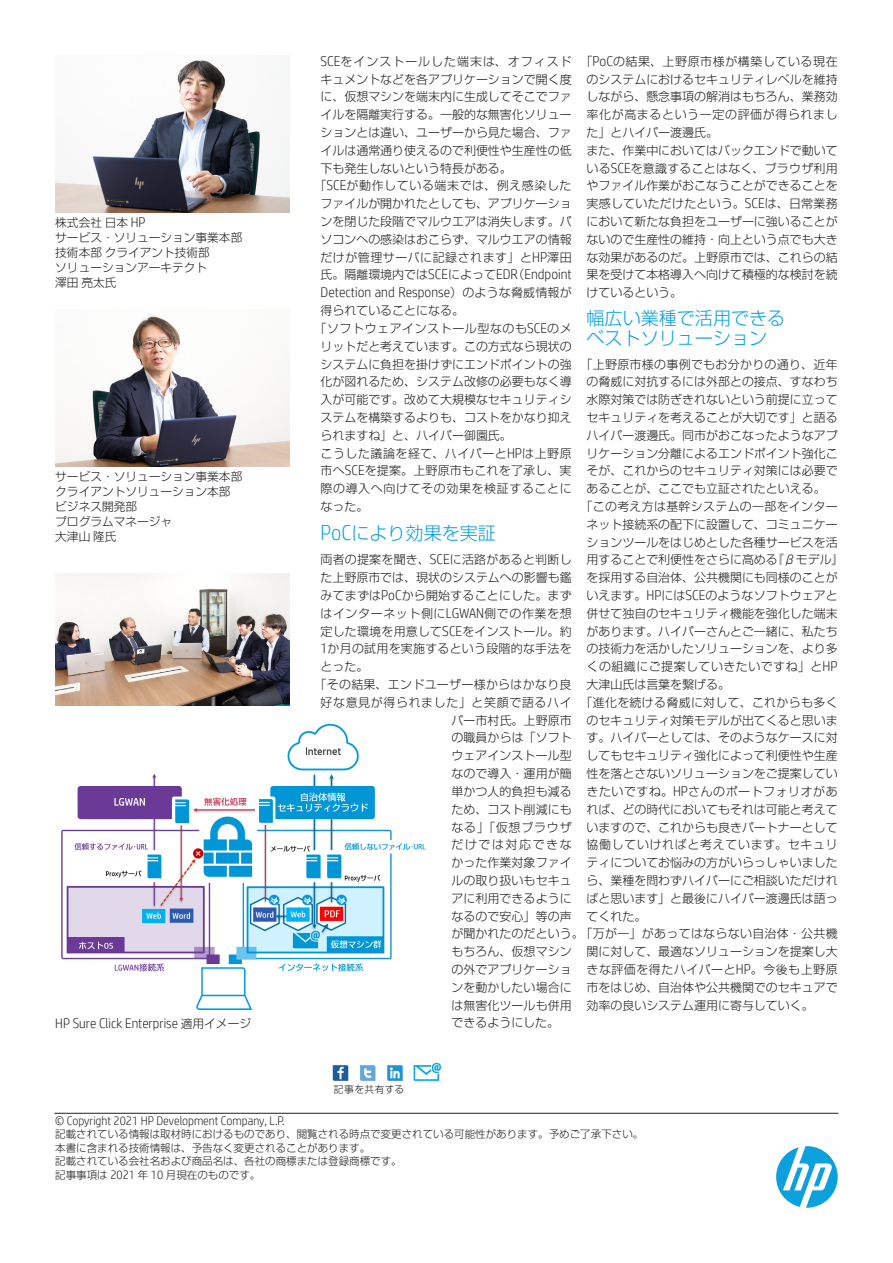
<style>
.page{position:relative;width:893px;height:1263px;background:#fff}
.page>*{position:absolute;margin:0;border:0;box-sizing:border-box;transform-origin:0 0}
.小見出し{font:300 18px/20.2px "Shin Go Pro";color:#0ca0dd}
.本文{font:300 14.25px "HP Simplified";color:#231f20;scale:.93 1}
.t1{font:300 13.95px "HP Simplified";color:#231f20;scale:.93 1}
.t2{font:300 12.45px "HP Simplified";color:#231f20;scale:.93 1}
.本文-2{font:300 12px/17.9px "Shin Go Pro";color:#231f20;text-align:justify}
.本文-3{font:300 12px/17.9px "Shin Go Pro";letter-spacing:.02em;color:#231f20;text-align:center}
.本文-4{font:300 12px "Shin Go Pro";letter-spacing:.025em;color:#231f20}
.本文-5{font:300 12px/17.9px "Shin Go Pro";letter-spacing:.04em;color:#231f20}
.本文-6{font:300 12px "Shin Go Pro";letter-spacing:.055em;color:#231f20}
.本文-7{font:300 12px "Shin Go Pro";letter-spacing:.05em;color:#231f20}
.本文-8{font:300 12px "Shin Go Pro";letter-spacing:.07em;color:#231f20}
.本文-9{font:300 12px "Shin Go Pro";letter-spacing:.13em;color:#231f20}
.t3{font:300 11.7px "Shin Go Pro";color:#231f20}
.t4{font:300 10.5px "Shin Go Pro";color:#231f20}
.Legal_7_9{font:300 9.75px "Shin Go Pro";letter-spacing:.05em;color:#231f20}
.s1{font-family:"HP Simplified";font-size:14.25px}
.s2{font-family:"HP Simplified";font-size:21.45px}
.s3{font-family:"Shin Go Pro";font-size:12px}
</style>
<div class="page">
<hr style="left:54px;top:1113px;width:784px;height:1px;background:#231f20">
<svg style="left:776px;top:1146px;width:62px;height:62px"></svg>
<img style="left:332px;top:1062px;width:110px;height:19px">
<img style="left:55px;top:60px;width:234px;height:153px">
<img style="left:55px;top:314px;width:234px;height:153px">
<img style="left:55px;top:574px;width:234px;height:132px">
<img style="left:61px;top:723px;width:365px;height:287px">
<p class="t3" style="left:55px;top:213px;width:74px">株式会社日本</p>
<p class="t3" style="left:55px;top:228px;width:189px">サービス・ソリューション事業本部</p>
<p class="t3" style="left:55px;top:243px;width:156px">技術本部クライアント技術部</p>
<p class="t3" style="left:55px;top:258px;width:154px">ソリューションアーキテクト</p>
<p class="t3" style="left:55px;top:273px;width:63px">澤田亮太氏</p>
<p class="t1" style="left:131px;top:214px;width:17px">HP</p>
<p class="t3" style="left:55px;top:467px;width:189px">サービス・ソリューション事業本部</p>
<p class="t3" style="left:55px;top:482px;width:177px">クライアントソリューション本部</p>
<p class="t3" style="left:55px;top:497px;width:83px">ビジネス開発部</p>
<p class="t3" style="left:55px;top:512px;width:118px">プログラムマネージャ</p>
<p class="t3" style="left:55px;top:527px;width:63px">大津山隆氏</p>
<p class="t3" style="left:181px;top:1014px;width:72px">適用イメージ</p>
<p class="t1" style="left:55px;top:1015px;width:134px">HP Sure Click Enterprise</p>
<p class="本文-2" style="left:320px;top:51px;width:253px"><span class="s1">SCE</span>をインストールした端末は、オフィスドキュメントなどを各アプリケーションで開く度に、仮想マシンを端末内に生成してそこでファイルを隔離実行する。一般的な無害化ソリューションとは違い、ユーザーから見た場合、ファイルは通常通り使えるので利便性や生産性の低下も発生しないという特長がある。</p>
<p class="本文-2" style="left:315px;top:175px;width:259px;text-align:center">「<span class="s1">SCE</span>が動作している端末では、例え感染したファイルが開かれたとしても、アプリケーションを閉じた段階でマルウエアは消失します。パソコンへの感染はおこらず、マルウエアの情報だけが管理サーバに記録されます」と<span class="s1">HP</span>澤田</p>
<p class="本文" style="left:524px;top:267px;width:52px">Endpoint</p>
<p class="本文-2" style="left:512px;top:265px;width:13px">（</p>
<p class="本文-2" style="left:450px;top:265px;width:123px;text-indent:-130px">氏。隔離環境内では<span class="s1">SCE</span>によって<span class="s1">EDR<br></span>）のような脅威情報が</p>
<p class="本文" style="left:320px;top:284px;width:141px">Detection and Response</p>
<p class="本文-2" style="left:320px;top:300px;width:145px">得られていることになる。</p>
<p class="本文-2" style="left:320px;top:318px;width:253px;text-indent:-6px">「ソフトウェアインストール型なのも<span class="s1">SCE</span>のメリットだと考えています。この方式なら現状のシステムに負担を掛けずにエンドポイントの強化が図れるため、システム改修の必要もなく導入が可能です。改めて大規模なセキュリティシステムを構築するよりも、コストをかなり抑えられますね」と、ハイパー御園氏。</p>
<p class="本文-2" style="left:320px;top:443px;width:253px">こうした議論を経て、ハイパーと<span class="s1">HP</span>は上野原市へ<span class="s1">SCE</span>を提案。上野原市もこれを了承し、実際の導入へ向けてその効果を検証することになった。</p>
<p class="小見出し" style="left:320px;top:521px;width:177px"><span class="s2">PoC</span>により効果を実証</p>
<p class="本文-3" style="left:320px;top:549px;width:253px">両者の提案を聞き、<span class="s1">SCE</span>に活路があると判断した上野原市では、現状のシステムへの影響も鑑みてまずは<span class="s1">PoC</span>から開始することにした。まずはインターネット側に<span class="s1">LGWAN</span>側での作業を想定した環境を用意して<span class="s1">SCE</span>をインストール。約か月の試用を実施するという段階的な手法を</p>
<p class="本文" style="left:320px;top:640px;width:9px">1</p>
<p class="本文-2" style="left:320px;top:656px;width:49px">とった。</p>
<p class="本文-4" style="left:315px;top:675px;width:259px">「その結果、エンドユーザー様からはかなり良</p>
<p class="本文-6" style="left:320px;top:692px;width:253px">好な意見が得られました」と笑顔で語るハイ</p>
<p class="本文-2" style="left:452px;top:710px;width:122px">パー市村氏。上野原市</p>
<p class="本文-2" style="left:452px;top:727px;width:122px">の職員からは「ソフト</p>
<p class="本文-2" style="left:452px;top:745px;width:122px">ウェアインストール型</p>
<p class="本文-2" style="left:452px;top:763px;width:122px">なので導入・運用が簡</p>
<p class="本文-2" style="left:452px;top:781px;width:122px">単かつ人的負担も減る</p>
<p class="本文-2" style="left:452px;top:799px;width:122px">ため、コスト削減にも</p>
<p class="本文-8" style="left:452px;top:817px;width:122px">なる」「仮想ブラウザ</p>
<p class="本文-9" style="left:452px;top:835px;width:122px">だけでは対応できな</p>
<p class="本文-2" style="left:452px;top:852px;width:122px">かった作業対象ファイ</p>
<p class="本文-2" style="left:452px;top:870px;width:122px">ルの取り扱いもセキュ</p>
<p class="本文-2" style="left:452px;top:888px;width:122px">アに利用できるように</p>
<p class="本文-2" style="left:452px;top:906px;width:122px">なるので安心」等の声</p>
<p class="本文-2" style="left:452px;top:923px;width:134px">が聞かれたのだという。</p>
<p class="本文-2" style="left:452px;top:941px;width:122px">もちろん、仮想マシン</p>
<p class="本文-2" style="left:452px;top:959px;width:122px">の外でアプリケーショ</p>
<p class="本文-2" style="left:452px;top:977px;width:122px">ンを動かしたい場合に</p>
<p class="本文-2" style="left:452px;top:995px;width:122px">は無害化ツールも併用</p>
<p class="本文-2" style="left:452px;top:1012px;width:109px">できるようにした。</p>
<p class="本文-2" style="left:587px;top:51px;width:253px;text-align:left;text-indent:-6px">「<br>のシステムにおけるセキュリティレベルを維持しながら、懸念事項の解消はもちろん、業務効率化が高まるという一定の評価が得られました」とハイパー渡邊氏。</p>
<p class="本文-2" style="left:587px;top:140px;width:253px;text-align:right">また、作業中においてはバックエンドで動いている<span class="s1">SCE</span>を意識することはなく、ブラウザ利用やファイル作業がおこなうことができることを、日常業務</p>
<p class="本文-7" style="left:650px;top:51px;width:189px">、上野原市様が構築している現在</p>
<p class="本文" style="left:592px;top:53px;width:63px">PoC<span class="s3">の結果</span></p>
<p class="本文-2" style="left:587px;top:193px;width:253px;text-align:left">実感していただけたという。<br>において新たな負担をユーザーに強いることがないので生産性の維持・向上という点でも大きな効果があるのだ。上野原市では、これらの結果を受けて本格導入へ向けて積極的な検討を続けているという。</p>
<p class="小見出し" style="left:587px;top:306px;width:200px">幅広い業種で活用できるベストソリューション</p>
<p class="本文-2" style="left:581px;top:354px;width:259px;text-align:center">「上野原市様の事例でもお分かりの通り、近年の脅威に対抗するには外部との接点、すなわち水際対策では防ぎきれないという前提に立ってセキュリティを考えることが大切です」と語るハイパー渡邊氏。同市がおこなったようなアプリケーション分離によるエンドポイント強化こそが、これからのセキュリティ対策には必要であることが、ここでも立証されたといえる。</p>
<p class="本文-4" style="left:581px;top:497px;width:259px">「この考え方は基幹システムの一部をインター</p>
<p class="本文-2" style="left:587px;top:514px;width:253px">ネット接続系の配下に設置して、コミュニケー</p>
<p class="本文-2" style="left:587px;top:532px;width:253px">ションツールをはじめとした各種サービスを活</p>
<p class="本文-2" style="left:772px;top:549px;width:73px">『βモデル『</p>
<p class="本文" style="left:745px;top:195px;width:36px">SCE<span class="s3">は</span></p>
<p class="本文-2" style="left:587px;top:549px;width:253px;text-align:left">用することで利便性をさらに高める<br>を採用する自治体、公共機関にも同様のことがいえます。<span class="s1">HP</span>には<span class="s1">SCE</span>のようなソフトウェアと併せて独自のセキュリティ機能を強化した端末があります。ハイパーさんとご一緒に、私たちの技術力を活かしたソリューションを、より多</p>
<p class="本文" style="left:811px;top:658px;width:31px"><span class="s3">と</span>HP</p>
<p class="本文-5" style="left:587px;top:656px;width:225px">くの組織にご提案していきたいですね」大津山氏は言葉を繋げる。</p>
<p class="本文-2" style="left:587px;top:692px;width:253px;text-indent:-6px">「進化を続ける脅威に対して、これからも多くのセキュリティ対策モデルが出てくると思います。ハイパーとしては、そのようなケースに対してもセキュリティ強化によって利便性や生産性を落とさないソリューションをご提案していきたいですね。<span class="s1">HP</span>さんのポートフォリオがあれば、どの時代においてもそれは可能と考えていますので、これからも良きパートナーとして協働していければと考えています。セキュリティについてお悩みの方がいらっしゃいましたら、業種を問わずハイパーにご相談いただければと思います」と最後にハイパー渡邊氏は語ってくれた。</p>
<p class="本文-2" style="left:587px;top:923px;width:253px;text-indent:-6px">「万が一」があってはならない自治体・公共機関に対して、最適なソリューションを提案し大きな評価を得たハイパーと<span class="s1">HP</span>。今後も上野原市をはじめ、自治体や公共機関でのセキュアで効率の良いシステム運用に寄与していく。</p>
<p class="Legal_7_9" style="left:334px;top:1081px;width:72px">記事を共有する</p>
<p class="t2" style="left:55px;top:1113px;width:248px">© Copyright 2021 HP Development Company .P.L,</p>
<p class="t4" style="left:55px;top:1126px;width:590px">記載されている情報は取材時におけるものであり、閲覧される時点で変更されている可能性があります。予めご了承下さい。</p>
<p class="t4" style="left:55px;top:1139px;width:317px">本書に含まれる技術情報は、予告なく変更されることがあります。</p>
<p class="t4" style="left:55px;top:1153px;width:348px">記載されている会社名および商品名は、各社の商標または登録商標です。</p>
<p class="t4" style="left:166px;top:1166px;width:96px">月現在のものです。</p>
<p class="t4" style="left:138px;top:1166px;width:12px">年</p>
<p class="t4" style="left:55px;top:1166px;width:54px">記事事項は</p>
<p class="t2" style="left:110px;top:1167px;width:28px">2021</p>
<p class="t2" style="left:151px;top:1167px;width:15px">10</p>
</div>
